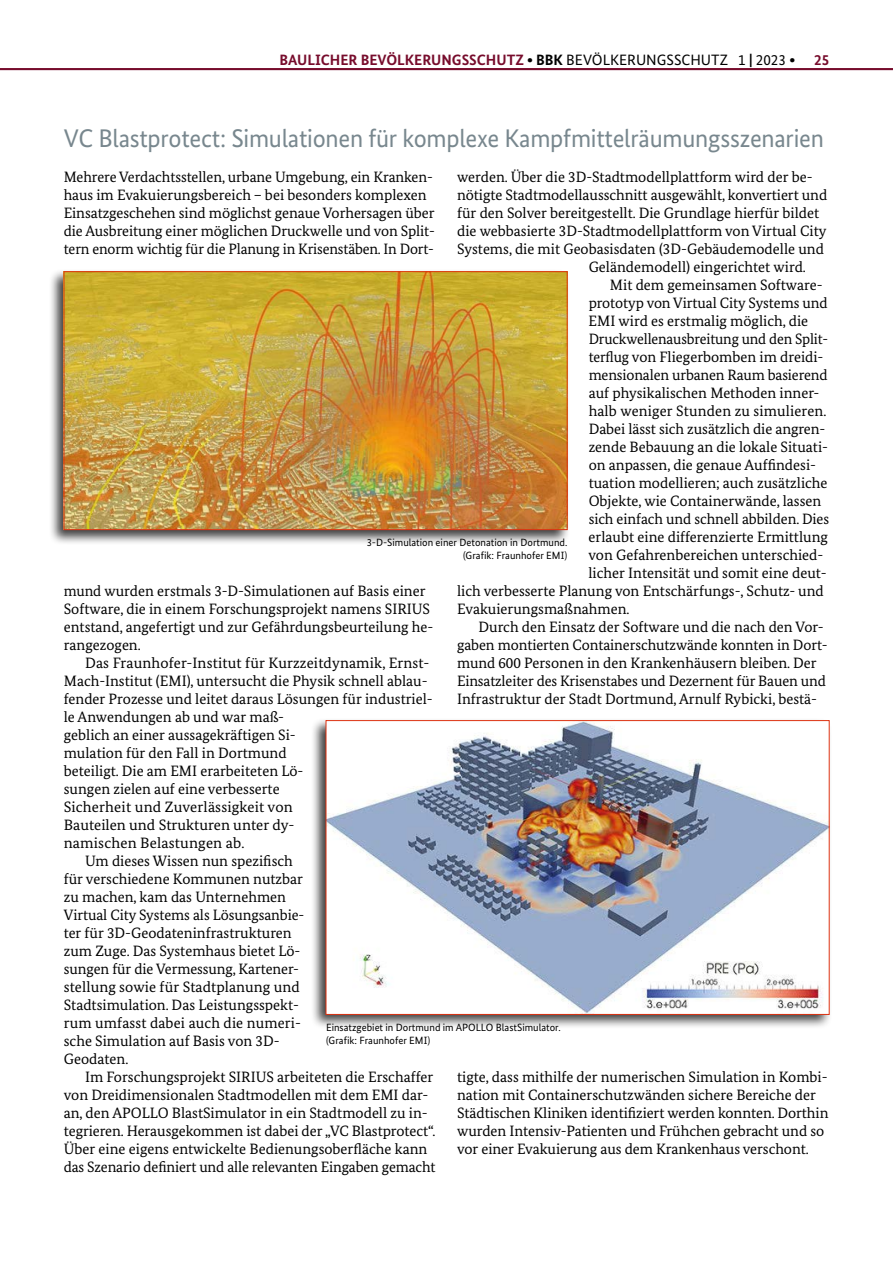
<style>
.page{position:relative;width:893px;height:1263px;background:#fff}
.page>*{position:absolute;margin:0;border:0;box-sizing:border-box;transform-origin:0 0}
.t1{font:25.5px "Bundes Sans";letter-spacing:-.01em;color:#78878e}
.Fließtext{font:15px/18px "Bundes Serif";color:#000}
.Fließtext_ohne_Einzu{font:15px/18px "Bundes Serif";letter-spacing:-.005em;color:#000}
.t2{font:700 15px "Bundes Sans";color:#770c2c}
.BU{font:10.5px "Bundes Sans";color:#000}
.s1{color:#000}
.s2{font-weight:400;color:#000}
</style>
<div class="page">
<div style="left:49px;top:268px;width:522px;height:277px;background:#000;opacity:.75"></div>
<img style="left:66px;top:273px;width:499px;height:255px">
<div style="left:64px;top:271px;width:503px;height:259px;border:1px solid #dd3211"></div>
<div style="left:311px;top:717px;width:522px;height:313px;background:#000;opacity:.75"></div>
<img style="left:328px;top:722px;width:499px;height:291px">
<div style="left:326px;top:720px;width:503px;height:295px;border:1px solid #dd3211"></div>
<hr style="left:0;top:68px;width:893px;height:2px;background:#770c2c">
<p class="t2" style="left:280px;top:51px;width:517px">BAULICHER BEVÖLKERUNGSSCHUTZ <span class="s1">∙ BBK</span> <span class="s2">BEVÖLKERUNGSSCHUTZ 1</span> <span class="s1">|</span> <span class="s2">2023</span> <span class="s1">∙</span></p>
<p class="t2" style="left:814px;top:51px;width:16px">25</p>
<h1 class="t1" style="left:64px;top:124px;width:762px">VC Blastprotect: Simulationen für komplexe Kampfmittelräumungsszenarien</h1>
<p class="Fließtext_ohne_Einzu" style="left:64px;top:167px;width:373px">Mehrere Verdachtsstellen, urbane Umgebung, ein Kranken&shy;haus im Evakuierungsbereich – bei besonders komplexen Einsatzgeschehen sind möglichst genaue Vorhersagen über die Ausbreitung einer möglichen Druckwelle und von Split&shy;tern enorm wichtig für die Planung in Krisenstäben. In Dort-</p>
<p class="Fließtext" style="left:457px;top:167px;width:357px">werden. Über die 3D-Stadtmodellplattform wird der be-</p>
<p class="Fließtext" style="left:457px;top:185px;width:372px">nötigte Stadtmodellausschnitt ausgewählt, konvertiert und</p>
<p class="Fließtext" style="left:457px;top:203px;width:364px">für den Solver bereitgestellt. Die Grundlage hierfür bildet</p>
<p class="Fließtext" style="left:457px;top:221px;width:371px">die webbasierte 3D-Stadtmodellplattform von Virtual City</p>
<p class="Fließtext" style="left:457px;top:239px;width:368px">Systems, die mit Geobasisdaten (3D-Gebäudemodelle und</p>
<p class="Fließtext" style="left:589px;top:257px;width:219px">Geländemodell) eingerichtet wird.</p>
<p class="Fließtext" style="left:610px;top:275px;width:212px">Mit dem gemeinsamen Software-</p>
<p class="Fließtext" style="left:589px;top:293px;width:241px">prototyp von Virtual City Systems und</p>
<p class="Fließtext" style="left:589px;top:311px;width:221px">EMI wird es erstmalig möglich, die</p>
<p class="Fließtext" style="left:589px;top:329px;width:241px">Druckwellenausbreitung und den Split-</p>
<p class="Fließtext" style="left:589px;top:347px;width:236px">terflug von Fliegerbomben im dreidi-</p>
<p class="Fließtext" style="left:589px;top:365px;width:240px">mensionalen urbanen Raum basierend</p>
<p class="Fließtext" style="left:589px;top:383px;width:232px">auf physikalischen Methoden inner-</p>
<p class="Fließtext" style="left:589px;top:401px;width:239px">halb weniger Stunden zu simulieren.</p>
<p class="Fließtext" style="left:589px;top:419px;width:238px">Dabei lässt sich zusätzlich die angren-</p>
<p class="Fließtext" style="left:589px;top:437px;width:241px">zende Bebauung an die lokale Situati-</p>
<p class="Fließtext" style="left:589px;top:455px;width:229px">on anpassen, die genaue Auffindesi-</p>
<p class="Fließtext" style="left:589px;top:473px;width:240px">tuation modellieren; auch zusätzliche</p>
<p class="Fließtext" style="left:589px;top:491px;width:234px">Objekte, wie Containerwände, lassen</p>
<p class="Fließtext" style="left:589px;top:509px;width:242px">sich einfach und schnell abbilden. Dies</p>
<p class="Fließtext" style="left:589px;top:527px;width:241px">erlaubt eine differenzierte Ermittlung</p>
<p class="Fließtext" style="left:588px;top:545px;width:236px">von Gefahrenbereichen unterschied-</p>
<p class="Fließtext" style="left:588px;top:563px;width:240px">licher Intensität und somit eine deut-</p>
<p class="Fließtext" style="left:457px;top:581px;width:368px">lich verbesserte Planung von Entschärfungs-, Schutz- und</p>
<p class="Fließtext" style="left:457px;top:599px;width:174px">Evakuierungsmaßnahmen.</p>
<p class="Fließtext" style="left:457px;top:617px;width:372px;text-indent:21px">Durch den Einsatz der Software und die nach den Vor&shy;gaben montierten Containerschutzwände konnten in Dort&shy;mund 600 Personen in den Krankenhäusern bleiben. Der Einsatzleiter des Krisenstabes und Dezernent für Bauen und Infrastruktur der Stadt Dortmund, Arnulf Rybicki, bestä-</p>
<p class="BU" style="left:367px;top:537px;width:202px">3-D-Simulation einer Detonation in Dortmund.</p>
<p class="BU" style="left:463px;top:549px;width:106px">(Grafik: Fraunhofer EMI)</p>
<p class="Fließtext_ohne_Einzu" style="left:64px;top:581px;width:371px">mund wurden erstmals 3-D-Simulationen auf Basis einer Software, die in einem Forschungsprojekt namens SIRIUS entstand, angefertigt und zur Gefährdungsbeurteilung he&shy;rangezogen.</p>
<p class="Fließtext" style="left:64px;top:653px;width:370px;text-indent:21px">Das Fraunhofer-Institut für Kurzzeitdynamik, Ernst-Mach-Institut (EMI), untersucht die Physik schnell ablau&shy;fender Prozesse und leitet daraus Lösungen für industriel&shy;le Anwendungen ab und war maß-<br>geblich an einer aussagekräftigen Si-<br>mulation für den Fall in Dortmund<br>beteiligt. Die am EMI erarbeiteten Lö-<br>sungen zielen auf eine verbesserte<br>Sicherheit und Zuverlässigkeit von<br>Bauteilen und Strukturen unter dy-<br>namischen Belastungen ab.</p>
<p class="Fließtext" style="left:64px;top:851px;width:242px;text-indent:21px">Um dieses Wissen nun spezifisch für verschiedene Kommunen nutzbar zu machen, kam das Unternehmen Virtual City Systems als Lösungsanbie&shy;ter für 3D-Geodateninfrastrukturen zum Zuge. Das Systemhaus bietet Lö&shy;sungen für die Vermessung, Kartener&shy;stellung sowie für Stadtplanung und Stadtsimulation. Das Leistungsspekt&shy;rum umfasst dabei auch die numeri&shy;sche Simulation auf Basis von 3D-Geodaten.</p>
<p class="Fließtext" style="left:64px;top:1067px;width:373px;text-indent:21px">Im Forschungsprojekt SIRIUS arbeiteten die Erschaffer von Dreidimensionalen Stadtmodellen mit dem EMI dar&shy;an, den APOLLO BlastSimulator in ein Stadtmodell zu in&shy;tegrieren. Herausgekommen ist dabei der „VC Blastprotect“.<br>Über eine eigens entwickelte Bedienungsoberfläche kann das Szenario definiert und alle relevanten Eingaben gemacht</p>
<p class="BU" style="left:326px;top:1022px;width:236px">Einsatzgebiet in Dortmund im APOLLO BlastSimulator.</p>
<p class="BU" style="left:326px;top:1034px;width:106px">(Grafik: Fraunhofer EMI)</p>
<p class="Fließtext" style="left:457px;top:1067px;width:373px">tigte, dass mithilfe der numerischen Simulation in Kombi&shy;nation mit Containerschutzwänden sichere Bereiche der Städtischen Kliniken identifiziert werden konnten. Dorthin wurden Intensiv-Patienten und Frühchen gebracht und so vor einer Evakuierung aus dem Krankenhaus verschont.</p>
</div>
